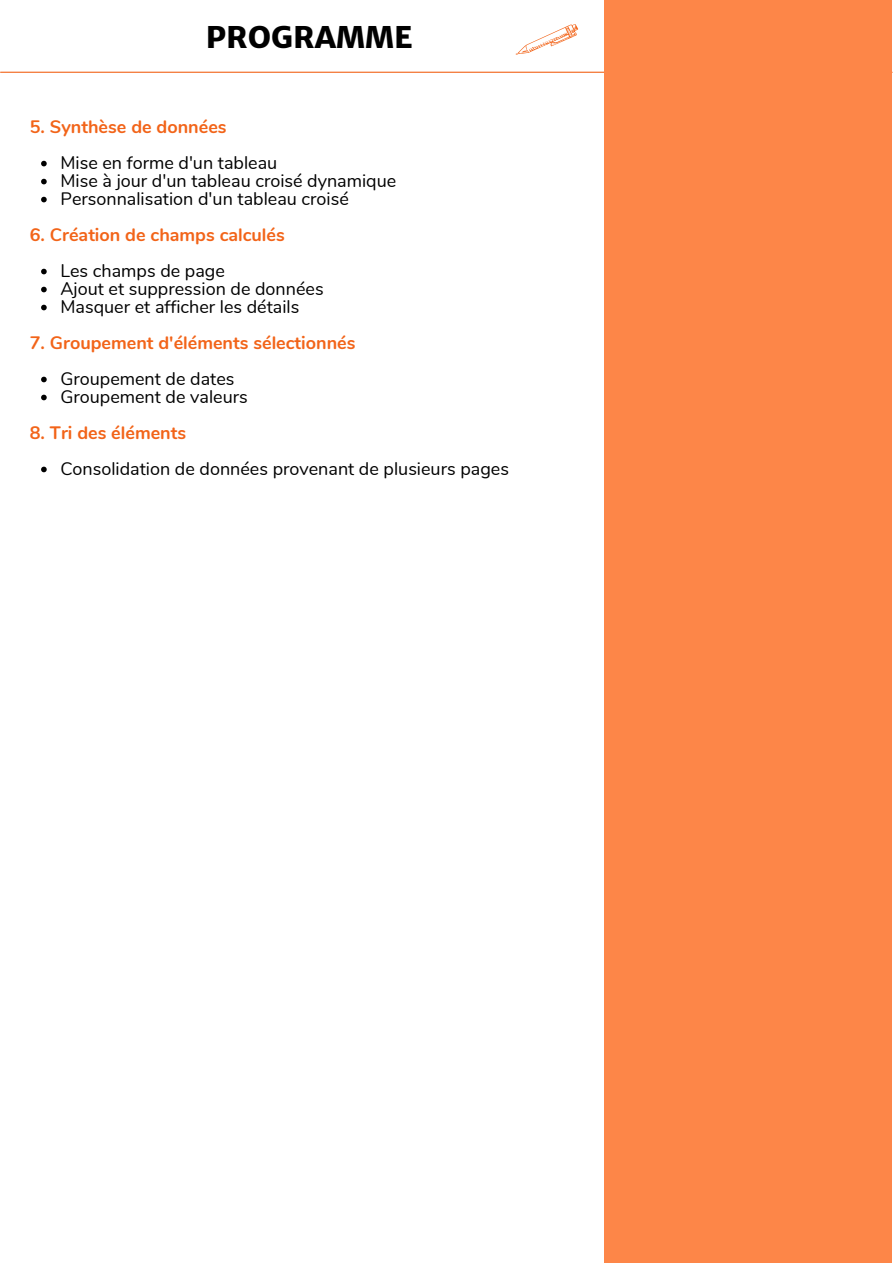
<style>
.page{position:relative;width:893px;height:1264px;background:#fff}
.page>*{position:absolute;margin:0;border:0;box-sizing:border-box;transform-origin:0 0}
.t1{font:800 30px "Merriweather Sans";color:#000}
.t2{font:18px "Nunito";color:#000}
.t3{font:700 18px "Nunito";color:#f26419}
</style>
<div class="page">
<hr style="left:1px;top:72px;width:891px;height:1px;background:#f26419">
<div style="left:604px;top:0;width:287px;height:1262px;background:#fd8648"></div>
<svg style="left:515px;top:24px;width:63px;height:31px"></svg>
<svg style="left:41px;top:161px;width:6px;height:5px"></svg>
<svg style="left:41px;top:179px;width:6px;height:5px"></svg>
<svg style="left:41px;top:197px;width:6px;height:5px"></svg>
<svg style="left:41px;top:269px;width:6px;height:5px"></svg>
<svg style="left:41px;top:287px;width:6px;height:5px"></svg>
<svg style="left:41px;top:305px;width:6px;height:5px"></svg>
<svg style="left:41px;top:377px;width:6px;height:5px"></svg>
<svg style="left:41px;top:394px;width:6px;height:6px"></svg>
<svg style="left:41px;top:466px;width:6px;height:6px"></svg>
<p class="t1" style="left:206px;top:19px;width:208px">PROGRAMME</p>
<p class="t3" style="left:30px;top:114px;width:198px">5. Synthèse de données</p>
<p class="t2" style="left:60px;top:150px;width:218px">Mise en forme d'un tableau</p>
<p class="t2" style="left:60px;top:168px;width:337px">Mise à jour d'un tableau croisé dynamique</p>
<p class="t2" style="left:60px;top:186px;width:290px">Personnalisation d'un tableau croisé</p>
<p class="t3" style="left:30px;top:222px;width:256px">6. Création de champs calculés</p>
<p class="t2" style="left:60px;top:258px;width:166px">Les champs de page</p>
<p class="t2" style="left:60px;top:276px;width:265px">Ajout et suppression de données</p>
<p class="t2" style="left:60px;top:294px;width:240px">Masquer et afficher les détails</p>
<p class="t3" style="left:30px;top:330px;width:327px">7. Groupement d'éléments sélectionnés</p>
<p class="t2" style="left:60px;top:366px;width:175px">Groupement de dates</p>
<p class="t2" style="left:60px;top:384px;width:189px">Groupement de valeurs</p>
<p class="t3" style="left:30px;top:420px;width:158px">8. Tri des éléments</p>
<p class="t2" style="left:60px;top:456px;width:450px">Consolidation de données provenant de plusieurs pages</p>
</div>
